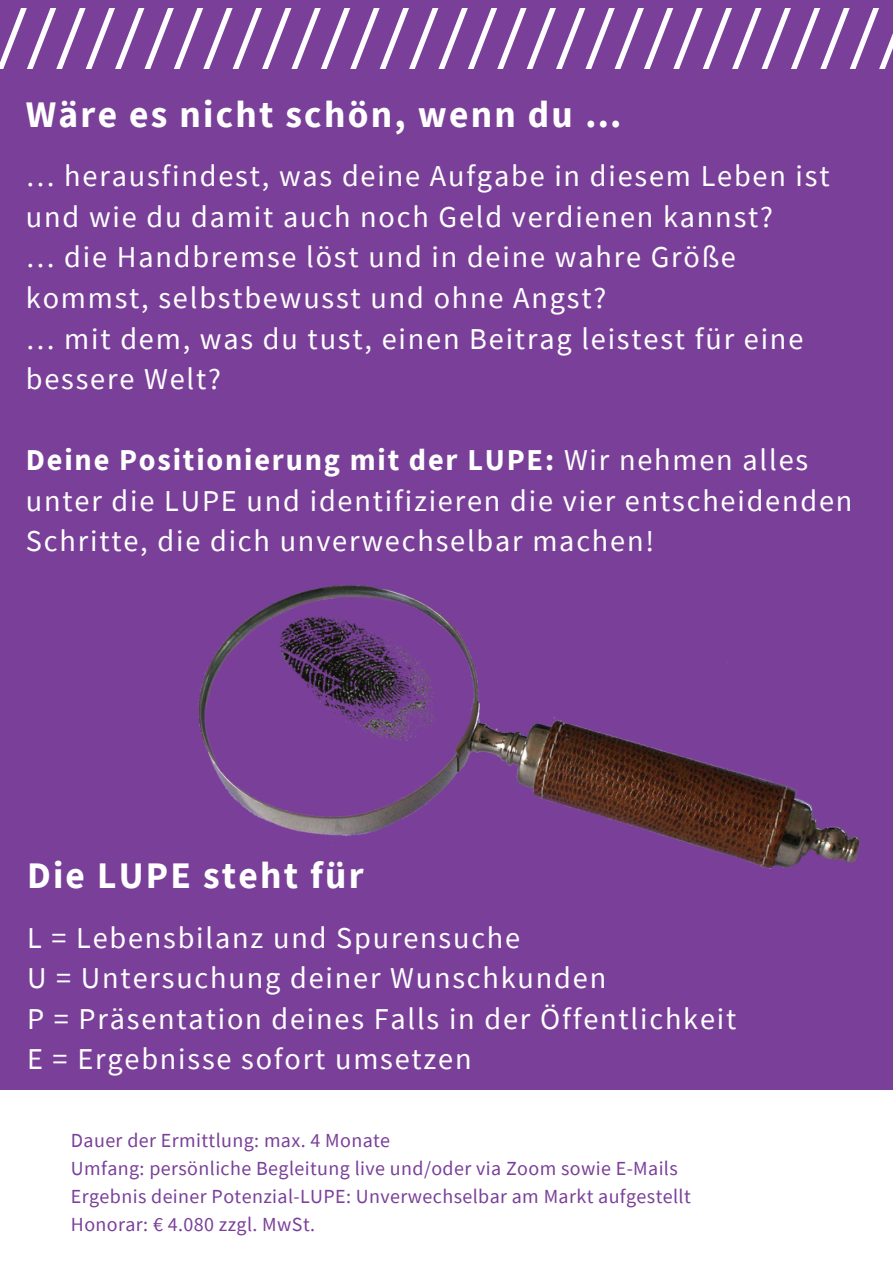
<style>
.page{position:relative;width:893px;height:1263px;background:#7a4099}
.page>*{position:absolute;margin:0;border:0;box-sizing:border-box;transform-origin:0 0}
.t1{font:700 37.5px "Source Sans Pro";letter-spacing:.06em;color:#fff}
.t2{font:30.3px/40.5px "Source Sans Pro";letter-spacing:.06em;color:#fff}
.t3{font:19.95px/28.2px "Source Sans Pro";letter-spacing:.02em;color:#7a4099}
.s1{font-weight:700}
</style>
<div class="page">
<div style="left:0;top:1090px;width:893px;height:173px;background:#fff"></div>
<svg style="left:0;top:8px;width:893px;height:61px"></svg>
<img style="left:198px;top:584px;width:663px;height:285px">
<p class="t1" style="left:26px;top:90px;width:597px">Wäre es nicht schön, wenn du …</p>
<p class="t2" style="left:26px;top:155px;width:805px">… herausfindest, was deine Aufgabe in diesem Leben ist und wie du damit auch noch Geld verdienen kannst?<br>… die Handbremse löst und in deine wahre Größe kommst, selbstbewusst und ohne Angst?<br>… mit dem, was du tust, einen Beitrag leistest für eine bessere Welt?</p>
<p class="t2" style="left:26px;top:439px;width:828px"><span class="s1">Deine Positionierung mit der LUPE:</span> Wir nehmen alles unter die LUPE und identifizieren die vier entscheidenden<br>Schritte, die dich unverwechselbar machen!</p>
<p class="t1" style="left:27px;top:851px;width:338px">Die LUPE steht für</p>
<p class="t2" style="left:27px;top:917px;width:711px">L = Lebensbilanz und Spurensuche<br>U = Untersuchung deiner Wunschkunden<br>P = Präsentation deines Falls in der Öffentlichkeit E = Ergebnisse sofort umsetzen</p>
<p class="t3" style="left:71px;top:1126px;width:621px">Dauer der Ermittlung: max. 4 Monate<br>Umfang: persönliche Begleitung live und/oder via Zoom sowie E-Mails Ergebnis deiner Potenzial-LUPE: Unverwechselbar am Markt aufgestellt Honorar: € 4.080 zzgl. MwSt.</p>
</div>
